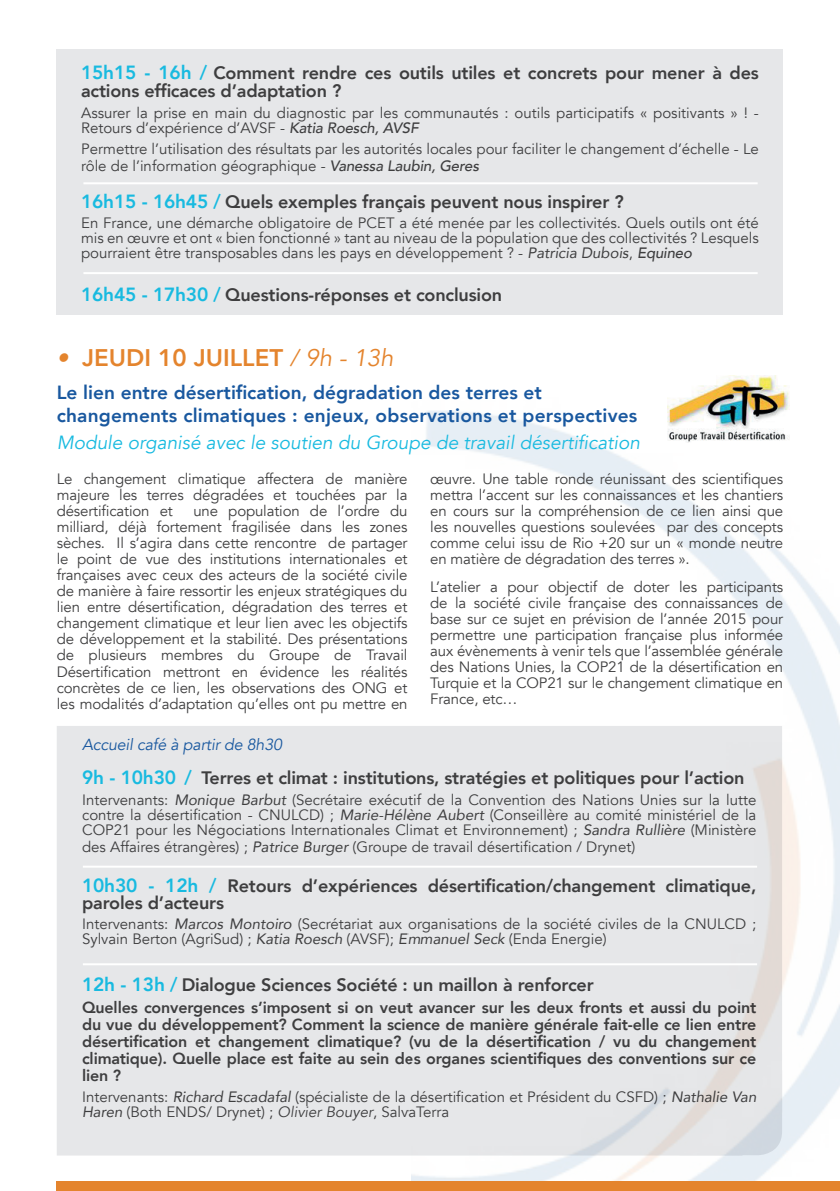
<style>
.page{position:relative;width:840px;height:1191px;background:#fff}
.page>*{position:absolute;margin:0;border:0;box-sizing:border-box;transform-origin:0 0}
.t1{font:800 24px "Avenir";color:#e4842d}
.t2{font:800 19px "Avenir";letter-spacing:.01em;color:#19589f}
.t3{font:italic 19px "Avenir";color:#18bae0}
.t4{font:800 18px/17px "Avenir";letter-spacing:-.01em;color:#3e3e3f}
.t5{font:800 16px/17px "Avenir";letter-spacing:-.01em;color:#3e3e3f;text-align:justify}
.t6{font:italic 16px "Avenir";letter-spacing:-.01em;color:#19589f}
.t7{font:15px/16px "Avenir";color:#3e3e3f;text-align:justify}
.s1{font-size:19px;color:#18bae0}
.s2{font-weight:500;font-style:italic}
.s3{font-style:italic}
.s4{font-weight:400;font-style:italic}
</style>
<div class="page">
<div style="left:57px;top:726px;width:354px;height:429px;background:#e6e7e9"></div>
<hr style="left:83px;top:865px;width:673px;height:2px;background:#fff">
<hr style="left:83px;top:963px;width:673px;height:2px;background:#fff">
<div style="left:57px;top:1181px;width:782px;height:10px;background:#e4842d"></div>
<div style="left:57px;top:49px;width:725px;height:266px;background:#e6e7e9"></div>
<hr style="left:83px;top:182px;width:674px;height:2px;background:#fff">
<hr style="left:83px;top:272px;width:674px;height:2px;background:#fff">
<img style="left:667px;top:376px;width:121px;height:67px">
<p class="t4" style="left:81px;top:64px;width:679px;line-height:18px"><span class="s1">15h15 - 16h /</span> Comment rendre ces outils utiles et concrets pour mener à des actions efficaces d’adaptation ?</p>
<p class="t7" style="left:81px;top:106px;width:678px;line-height:15px">Assurer la prise en main du diagnostic par les communautés : outils participatifs « positivants » ! -<br>Retours d’expérience d’AVSF - <span class="s2">Katia Roesch, AVSF</span></p>
<p class="t7" style="left:81px;top:140px;width:679px;line-height:17px">Permettre l’utilisation des résultats par les autorités locales pour faciliter le changement d’échelle - Le rôle de l’information géographique - <span class="s2">Vanessa Laubin, Geres</span></p>
<p class="t4" style="left:81px;top:193px;width:543px"><span class="s1">16h15 - 16h45 /</span> Quels exemples français peuvent nous inspirer ?</p>
<p class="t7" style="left:81px;top:216px;width:679px;line-height:15px">En France, une démarche obligatoire de PCET a été menée par les collectivités. Quels outils ont été mis en œuvre et ont « bien fonctionné » tant au niveau de la population que des collectivités ? Lesquels pourraient être transposables dans les pays en développement ? - <span class="s3">Patricia Dubois</span>, <span class="s2">Equineo</span></p>
<p class="t4" style="left:81px;top:286px;width:422px"><span class="s1">16h45 - 17h30 /</span> Questions-réponses et conclusion</p>
<p class="t1" style="left:57px;top:339px;width:338px"><span class="s4">•</span> JEUDI 10 JUILLET <span class="s4">/ 9h - 13h</span></p>
<p class="t2" style="left:57px;top:378px;width:486px">Le lien entre désertification, dégradation des terres et</p>
<p class="t2" style="left:57px;top:400px;width:581px">changements climatiques : enjeux, observations et perspectives</p>
<p class="t3" style="left:57px;top:431px;width:584px">Module organisé avec le soutien du Groupe de travail désertification</p>
<p class="t7" style="left:57px;top:471px;width:352px">Le changement climatique affectera de manière majeure les terres dégradées et touchées par la désertification et</p>
<p class="t7" style="left:430px;top:471px;width:354px">œuvre. Une table ronde réunissant des scientifiques mettra l’accent sur les connaissances et les chantiers en cours sur la compréhension de ce lien ainsi que les nouvelles questions soulevées par des concepts comme celui issu de Rio +20 sur un « monde neutre en matière de dégradation des terres ».</p>
<p class="t7" style="left:430px;top:578px;width:354px">L’atelier a pour objectif de doter les participants de la société civile française des connaissances de base sur ce sujet en prévision de l’année 2015 pour permettre une participation française plus informée aux évènements à venir tels que l’assemblée générale des Nations Unies, la COP21 de la désertification en Turquie et la COP21 sur le changement climatique en France, etc…</p>
<p class="t7" style="left:57px;top:503px;width:352px;text-indent:136px">une population de l’ordre du milliard, déjà fortement fragilisée dans les zones sèches. Il s’agira dans cette rencontre de partager le point de vue des institutions internationales et françaises avec ceux des acteurs de la société civile de manière à faire ressortir les enjeux stratégiques du lien entre désertification, dégradation des terres et changement climatique et leur lien avec les objectifs de développement et la stabilité. Des présentations de plusieurs membres du Groupe de Travail Désertification mettront en évidence les réalités concrètes de ce lien, les observations des ONG et les modalités d’adaptation qu’elles ont pu mettre en</p>
<p class="t6" style="left:82px;top:735px;width:201px">Accueil café à partir de 8h30</p>
<p class="t4" style="left:82px;top:769px;width:663px"><span class="s1">9h - 10h30 /</span> Terres et climat : institutions, stratégies et politiques pour l’action</p>
<p class="t7" style="left:82px;top:792px;width:675px;line-height:15px">Intervenants: <span class="s3">Monique Barbut</span> (Secrétaire exécutif de la Convention des Nations Unies sur la lutte contre la désertification - CNULCD) ; <span class="s3">Marie-Hélène Aubert</span> (Conseillère au comité ministériel de la COP21 pour les Négociations Internationales Climat et Environnement) ; <span class="s3">Sandra Rullière</span> (Ministère</p>
<p class="t7" style="left:82px;top:839px;width:554px">des Affaires étrangères) ; <span class="s3">Patrice Burger</span> (Groupe de travail désertification / Drynet)</p>
<p class="t4" style="left:82px;top:876px;width:675px"><span class="s1">10h30 - 12h /</span> Retours d’expériences désertification/changement climatique, paroles d’acteurs</p>
<p class="t7" style="left:82px;top:916px;width:675px;line-height:15px">Intervenants: <span class="s3">Marcos Montoiro</span> (Secrétariat aux organisations de la société civiles de la CNULCD ;<br>Sylvain Berton (AgriSud) ; <span class="s3">Katia Roesch</span> (AVSF); <span class="s3">Emmanuel Seck</span> (Enda Energie)</p>
<p class="t4" style="left:82px;top:975px;width:513px"><span class="s1">12h - 13h /</span> Dialogue Sciences Société : un maillon à renforcer</p>
<p class="t5" style="left:82px;top:999px;width:675px">Quelles convergences s’imposent si on veut avancer sur les deux fronts et aussi du point du vue du développement? Comment la science de manière générale fait-elle ce lien entre désertification et changement climatique? (vu de la désertification / vu du changement climatique). Quelle place est faite au sein des organes scientifiques des conventions sur ce lien ?</p>
<p class="t7" style="left:82px;top:1089px;width:675px;line-height:15px">Intervenants: <span class="s3">Richard Escadafal</span> (spécialiste de la désertification et Président du CSFD) ; <span class="s3">Nathalie Van<br>Haren</span> (Both ENDS/ Drynet) ; <span class="s3">Olivier Bouyer</span>, SalvaTerra</p>
</div>
